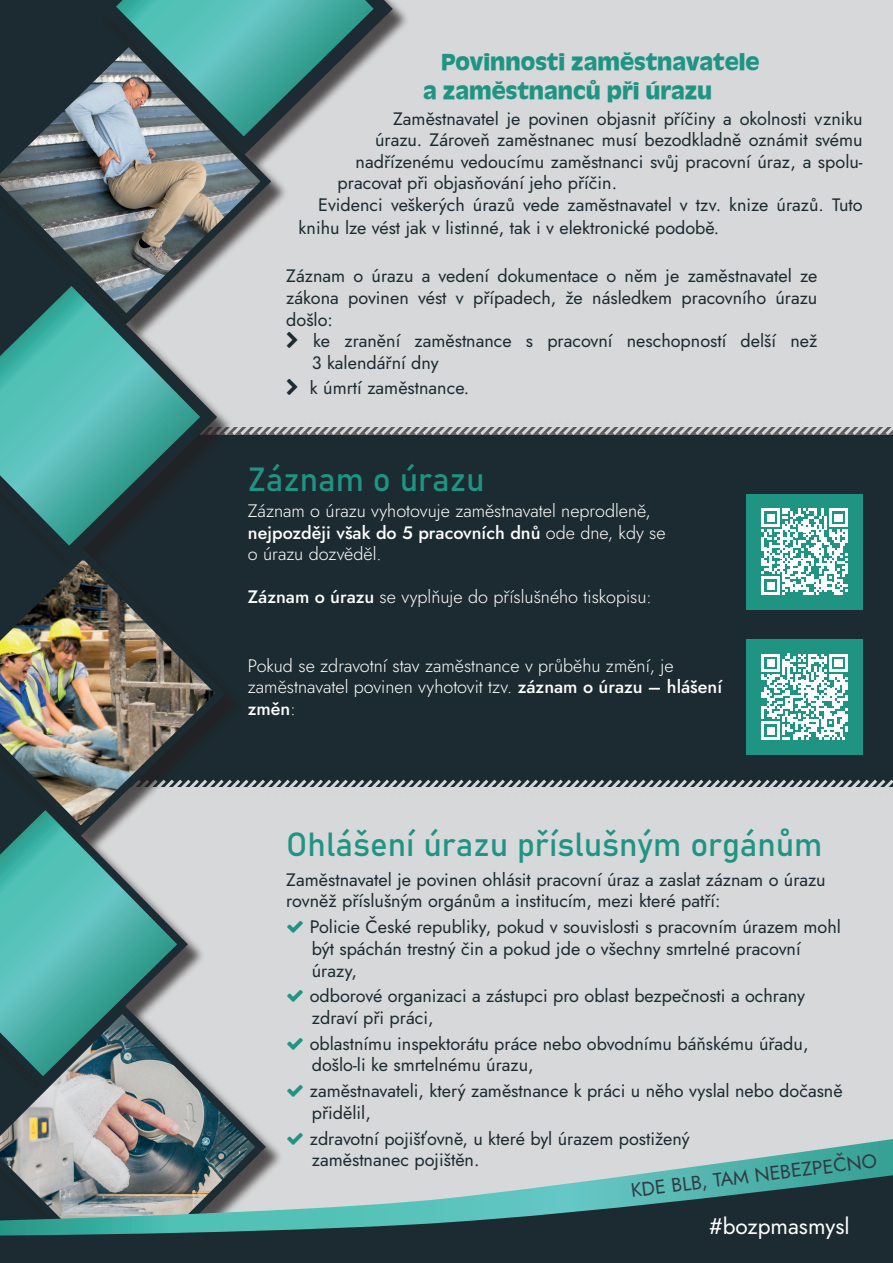
<style>
.page{position:relative;width:893px;height:1263px;background:#fff}
.page>*{position:absolute;margin:0;border:0;box-sizing:border-box;transform-origin:0 0}
.t1{font:33px "Bahnschrift";color:#209483}
.t2{font:700 24px/28.8px "Antigoni Bd";color:#209483}
.t3{font:22.5px "Jost";color:#fff}
.t4{font:19.5px "Jost";color:#303b44}
.t5{font:18px/21.6px "Jost";color:#1c2b31}
.t6{font:300 18px/21.6px "Jost";color:#fff}
.s1{font-weight:500}
</style>
<div class="page">
<div style="left:346px;top:0;width:547px;height:435px;background:#d7d8d9"></div>
<div style="left:0;top:435px;width:893px;height:361px;background:#1c2b31"></div>
<div style="left:346px;top:779px;width:547px;height:360px;background:#d7d8d9"></div>
<svg style="left:0;top:0;width:346px;height:1139px;fill:#d7d8d9"></svg>
<div style="left:0;top:40px;width:289px;height:301px;background:#231f20;opacity:.75"></div>
<svg style="left:0;top:31px;width:276px;height:298px;background:#686e6f"></svg>
<div style="left:100px;top:0;width:310px;height:173px;background:#231f20;opacity:.75"></div>
<svg style="left:87px;top:0;width:315px;height:165px;background:#719a9a"></svg>
<div style="left:0;top:803px;width:206px;height:301px;background:#231f20;opacity:.75"></div>
<svg style="left:0;top:853px;width:193px;height:145px;background:#67b2ad"></svg>
<div style="left:0;top:1006px;width:284px;height:257px;background:#d7d8d9"></div>
<svg style="left:0;top:998px;width:271px;height:141px"></svg>
<div style="left:0;top:272px;width:235px;height:308px;background:#231f20;opacity:.75"></div>
<svg style="left:0;top:260px;width:226px;height:283px"></svg>
<div style="left:0;top:552px;width:244px;height:301px;background:#231f20;opacity:.75"></div>
<img style="left:0;top:543px;width:231px;height:298px">
<svg style="left:0;top:1139px;width:893px;height:32px;background:#a6b8b8"></svg>
<svg style="left:0;top:1171px;width:893px;height:92px;background:#4c6c6d"></svg>
<svg style="left:882px;top:0;width:11px;height:31px"></svg>
<div style="left:747px;top:494px;width:116px;height:115px;background:#209483"></div>
<svg style="left:761px;top:508px;width:87px;height:87px"></svg>
<div style="left:747px;top:639px;width:116px;height:115px;background:#209483"></div>
<svg style="left:761px;top:654px;width:87px;height:86px"></svg>
<svg style="left:287px;top:332px;width:11px;height:16px"></svg>
<svg style="left:287px;top:379px;width:11px;height:16px"></svg>
<svg style="left:288px;top:921px;width:15px;height:12px"></svg>
<svg style="left:288px;top:990px;width:15px;height:12px"></svg>
<svg style="left:288px;top:1038px;width:15px;height:12px"></svg>
<svg style="left:288px;top:1085px;width:15px;height:12px"></svg>
<svg style="left:288px;top:1133px;width:15px;height:11px"></svg>
<h2 class="t2" style="left:423px;top:46px;width:338px;text-indent:18px">Povinnosti zaměstnavatele a zaměstnanců při úrazu</h2>
<p class="t5" style="left:393px;top:108px;width:471px">Zaměstnavatel je povinen objasnit příčiny a okolnosti vzniku</p>
<p class="t5" style="left:375px;top:129px;width:489px">úrazu. Zároveň zaměstnanec musí bezodkladně oznámit svému</p>
<p class="t5" style="left:356px;top:151px;width:509px">nadřízenému vedoucímu zaměstnanci svůj pracovní úraz, a spolu-</p>
<p class="t5" style="left:338px;top:172px;width:281px">pracovat při objasňování jeho příčin.</p>
<p class="t5" style="left:318px;top:194px;width:546px">Evidenci veškerých úrazů vede zaměstnavatel v tzv. knize úrazů. Tuto</p>
<p class="t5" style="left:299px;top:217px;width:422px">knihu lze vést jak v listinné, tak i v elektronické podobě.</p>
<p class="t5" style="left:286px;top:265px;width:533px;text-align:justify">Záznam o úrazu a vedení dokumentace o něm je zaměstnavatel ze zákona povinen vést v případech, že následkem pracovního úrazu došlo:</p>
<p class="t5" style="left:312px;top:330px;width:507px">ke zranění zaměstnance s pracovní neschopností delší než<br>3 kalendářní dny</p>
<p class="t5" style="left:310px;top:377px;width:161px">k úmrtí zaměstnance.</p>
<h1 class="t1" style="left:248px;top:455px;width:238px">Záznam o úrazu</h1>
<p class="t6" style="left:248px;top:500px;width:419px">Záznam o úrazu vyhotovuje zaměstnavatel neprodleně, <span class="s1">nejpozději však do 5 pracovních dnů</span> ode dne, kdy se o úrazu dozvěděl.</p>
<p class="t6" style="left:248px;top:586px;width:406px"><span class="s1">Záznam o úrazu</span> se vyplňuje do příslušného tiskopisu:</p>
<p class="t6" style="left:248px;top:655px;width:476px">Pokud se zdravotní stav zaměstnance v průběhu změní, je zaměstnavatel povinen vyhotovit tzv. <span class="s1">záznam o úrazu – hlášení změn</span>:</p>
<h1 class="t1" style="left:286px;top:819px;width:538px">Ohlášení úrazu příslušným orgánům</h1>
<p class="t5" style="left:286px;top:869px;width:541px">Zaměstnavatel je povinen ohlásit pracovní úraz a zaslat záznam o úrazu rovněž příslušným orgánům a institucím, mezi které patří:</p>
<p class="t5" style="left:310px;top:916px;width:533px">Policie České republiky, pokud v souvislosti s pracovním úrazem mohl být spáchán trestný čin a pokud jde o všechny smrtelné pracovní úrazy,</p>
<p class="t5" style="left:310px;top:985px;width:497px">odborové organizaci a zástupci pro oblast bezpečnosti a ochrany zdraví při práci,</p>
<p class="t5" style="left:310px;top:1033px;width:500px">oblastnímu inspektorátu práce nebo obvodnímu báňskému úřadu, došlo-li ke smrtelnému úrazu,</p>
<p class="t5" style="left:310px;top:1080px;width:534px">zaměstnavateli, který zaměstnance k práci u něho vyslal nebo dočasně přidělil,</p>
<p class="t5" style="left:310px;top:1128px;width:381px">zdravotní pojišťovně, u které byl úrazem postižený zaměstnanec pojištěn.</p>
<p class="t4" style="left:629px;top:1177px;width:249px;rotate:-7deg">KDE BLB, TAM NEBEZPEČNO</p>
<p class="t3" style="left:709px;top:1211px;width:142px">#bozpmasmysl</p>
</div>
